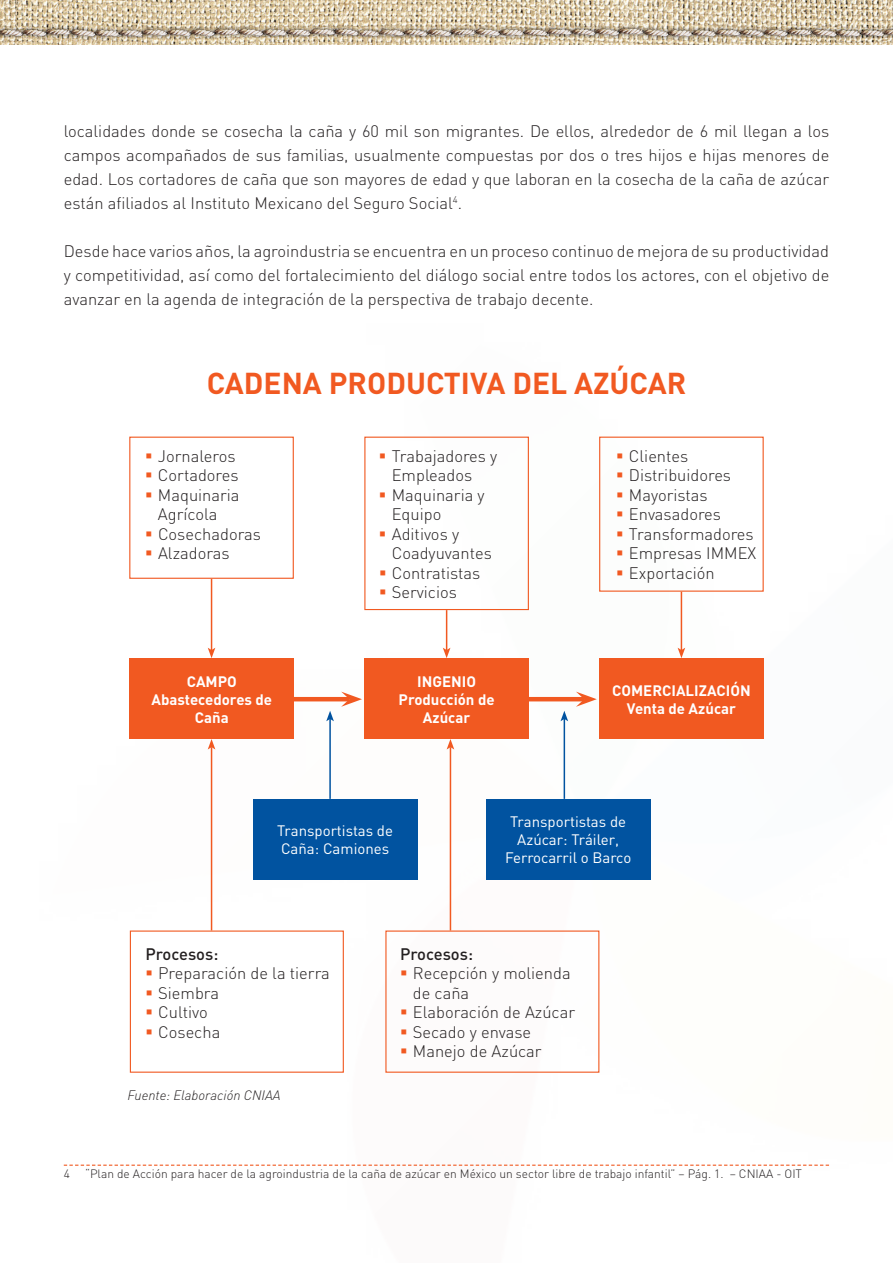
<style>
.page{position:relative;width:893px;height:1263px;background:#fff}
.page>*{position:absolute;margin:0;border:0;box-sizing:border-box;transform-origin:0 0}
.t1{font:700 29.85px "DIN";color:#f15921}
.t2{font:300 16.5px/24px "DIN";color:#231f20}
.t3{font:500 16.5px "DIN";color:#231f20}
.t4{font:700 15px/18px "DIN";color:#fff;text-align:center}
.t5{font:15px/18px "DIN";color:#fff}
.t6{font:italic 300 13.5px "DIN";color:#231f20}
.t7{font:300 12px "DIN";color:#231f20}
.s1{color:#f15921}
</style>
<div class="page">
<img style="left:0;top:0;width:893px;height:45px">
<div style="left:130px;top:658px;width:164px;height:81px;background:#f15921"></div>
<div style="left:253px;top:799px;width:164px;height:81px;background:#0153a0"></div>
<div style="left:486px;top:799px;width:164px;height:81px;background:#0153a0"></div>
<div style="left:365px;top:658px;width:164px;height:81px;background:#f15921"></div>
<div style="left:599px;top:658px;width:164px;height:81px;background:#f15921"></div>
<div style="left:129px;top:437px;width:165px;height:142px;border:1px solid #f15921"></div>
<div style="left:130px;top:930px;width:214px;height:143px;border:1px solid #f15921"></div>
<div style="left:364px;top:437px;width:165px;height:173px;border:1px solid #f15921"></div>
<div style="left:599px;top:437px;width:165px;height:155px;border:1px solid #f15921"></div>
<hr style="left:211px;top:579px;width:1px;height:71px;background:#f15921">
<svg style="left:208px;top:648px;width:7px;height:10px"></svg>
<hr style="left:294px;top:697px;width:55px;height:4px;background:#f15921">
<svg style="left:341px;top:692px;width:21px;height:15px"></svg>
<hr style="left:529px;top:697px;width:55px;height:4px;background:#f15921">
<svg style="left:576px;top:692px;width:21px;height:15px"></svg>
<hr style="left:211px;top:747px;width:1px;height:183px;background:#f15921">
<svg style="left:208px;top:739px;width:7px;height:10px"></svg>
<hr style="left:329px;top:719px;width:2px;height:80px;background:#0153a0">
<svg style="left:326px;top:711px;width:8px;height:10px"></svg>
<hr style="left:564px;top:719px;width:1px;height:80px;background:#0153a0">
<svg style="left:560px;top:711px;width:8px;height:10px"></svg>
<hr style="left:450px;top:747px;width:1px;height:183px;background:#f15921">
<svg style="left:447px;top:739px;width:7px;height:10px"></svg>
<hr style="left:446px;top:610px;width:1px;height:40px;background:#f15921">
<svg style="left:443px;top:648px;width:7px;height:10px"></svg>
<hr style="left:681px;top:592px;width:1px;height:58px;background:#f15921">
<svg style="left:678px;top:648px;width:7px;height:10px"></svg>
<svg style="left:64px;top:1164px;width:765px;height:2px"></svg>
<p class="t2" style="left:64px;top:118px;width:767px;text-align:justify">localidades donde se cosecha la caña y 60 mil son migrantes. De ellos, alrededor de 6 mil llegan a los campos acompañados de sus familias, usualmente compuestas por dos o tres hijos e hijas menores de edad. Los cortadores de caña que son mayores de edad y que laboran en la cosecha de la caña de azúcar están afiliados al Instituto Mexicano del Seguro Social<sup>4</sup>.</p>
<p class="t2" style="left:64px;top:238px;width:767px;text-align:justify">Desde hace varios años, la agroindustria se encuentra en un proceso continuo de mejora de su productividad y competitividad, así como del fortalecimiento del diálogo social entre todos los actores, con el objetivo de avanzar en la agenda de integración de la perspectiva de trabajo decente.</p>
<h1 class="t1" style="left:207px;top:364px;width:481px">CADENA PRODUCTIVA DEL AZÚCAR</h1>
<p class="t2" style="left:145px;top:444px;width:92px"><span class="s1">▪</span> Jornaleros</p>
<p class="t2" style="left:145px;top:463px;width:95px"><span class="s1">▪</span> Cortadores</p>
<p class="t2" style="left:145px;top:485px;width:96px;line-height:19.5px;text-align:center"><span class="s1">▪</span> Maquinaria<br>Agrícola</p>
<p class="t2" style="left:145px;top:522px;width:117px"><span class="s1">▪</span> Cosechadoras</p>
<p class="t2" style="left:145px;top:541px;width:86px"><span class="s1">▪</span> Alzadoras</p>
<p class="t4" style="left:151px;top:672px;width:122px">CAMPO<br>Abastecedores de<br>Caña</p>
<p class="t2" style="left:392px;top:446px;width:107px;line-height:19.5px;text-indent:-13px"><span class="s1">▪</span> Trabajadores y<br>Empleados</p>
<p class="t2" style="left:392px;top:485px;width:94px;line-height:19.5px;text-indent:-13px"><span class="s1">▪</span> Maquinaria y<br>Equipo</p>
<p class="t2" style="left:392px;top:524px;width:102px;line-height:19.5px;text-indent:-13px"><span class="s1">▪</span> Aditivos y<br>Coadyuvantes</p>
<p class="t2" style="left:379px;top:561px;width:103px"><span class="s1">▪</span> Contratistas</p>
<p class="t2" style="left:379px;top:580px;width:79px"><span class="s1">▪</span> Servicios</p>
<p class="t2" style="left:616px;top:444px;width:74px"><span class="s1">▪</span> Clientes</p>
<p class="t2" style="left:616px;top:463px;width:116px"><span class="s1">▪</span> Distribuidores</p>
<p class="t2" style="left:616px;top:483px;width:93px"><span class="s1">▪</span> Mayoristas</p>
<p class="t2" style="left:616px;top:502px;width:106px"><span class="s1">▪</span> Envasadores</p>
<p class="t2" style="left:616px;top:522px;width:139px"><span class="s1">▪</span> Transformadores</p>
<p class="t2" style="left:616px;top:541px;width:142px"><span class="s1">▪</span> Empresas IMMEX</p>
<p class="t2" style="left:616px;top:561px;width:100px"><span class="s1">▪</span> Exportación</p>
<p class="t4" style="left:399px;top:672px;width:98px">INGENIO<br>Producción de<br>Azúcar</p>
<p class="t4" style="left:612px;top:681px;width:140px">COMERCIALIZACIÓN<br>Venta de Azúcar</p>
<p class="t5" style="left:277px;top:822px;width:117px">Transportistas de<br>Caña: Camiones</p>
<p class="t5" style="left:505px;top:812px;width:128px;text-align:center">Transportistas de<br>Azúcar: Tráiler,<br>Ferrocarril o Barco</p>
<p class="t3" style="left:145px;top:943px;width:74px">Procesos:</p>
<p class="t2" style="left:145px;top:961px;width:186px"><span class="s1">▪</span> Preparación de la tierra</p>
<p class="t2" style="left:145px;top:980px;width:75px"><span class="s1">▪</span> Siembra</p>
<p class="t2" style="left:145px;top:1000px;width:64px"><span class="s1">▪</span> Cultivo</p>
<p class="t2" style="left:145px;top:1019px;width:76px"><span class="s1">▪</span> Cosecha</p>
<p class="t6" style="left:128px;top:1086px;width:155px">Fuente: Elaboración CNIAA</p>
<p class="t3" style="left:400px;top:943px;width:74px">Procesos:</p>
<p class="t2" style="left:413px;top:963px;width:159px;line-height:19.5px;text-indent:-13px"><span class="s1">▪</span> Recepción y molienda de caña</p>
<p class="t2" style="left:400px;top:1000px;width:176px"><span class="s1">▪</span> Elaboración de Azúcar</p>
<p class="t2" style="left:400px;top:1019px;width:133px"><span class="s1">▪</span> Secado y envase</p>
<p class="t2" style="left:400px;top:1039px;width:143px"><span class="s1">▪</span> Manejo de Azúcar</p>
<p class="t7" style="left:64px;top:1166px;width:8px">4</p>
<p class="t7" style="left:85px;top:1166px;width:719px">“Plan de Acción para hacer de la agroindustria de la caña de azúcar en México un sector libre de trabajo infantil” – Pág. 1. – CNIAA - OIT</p>
</div>
